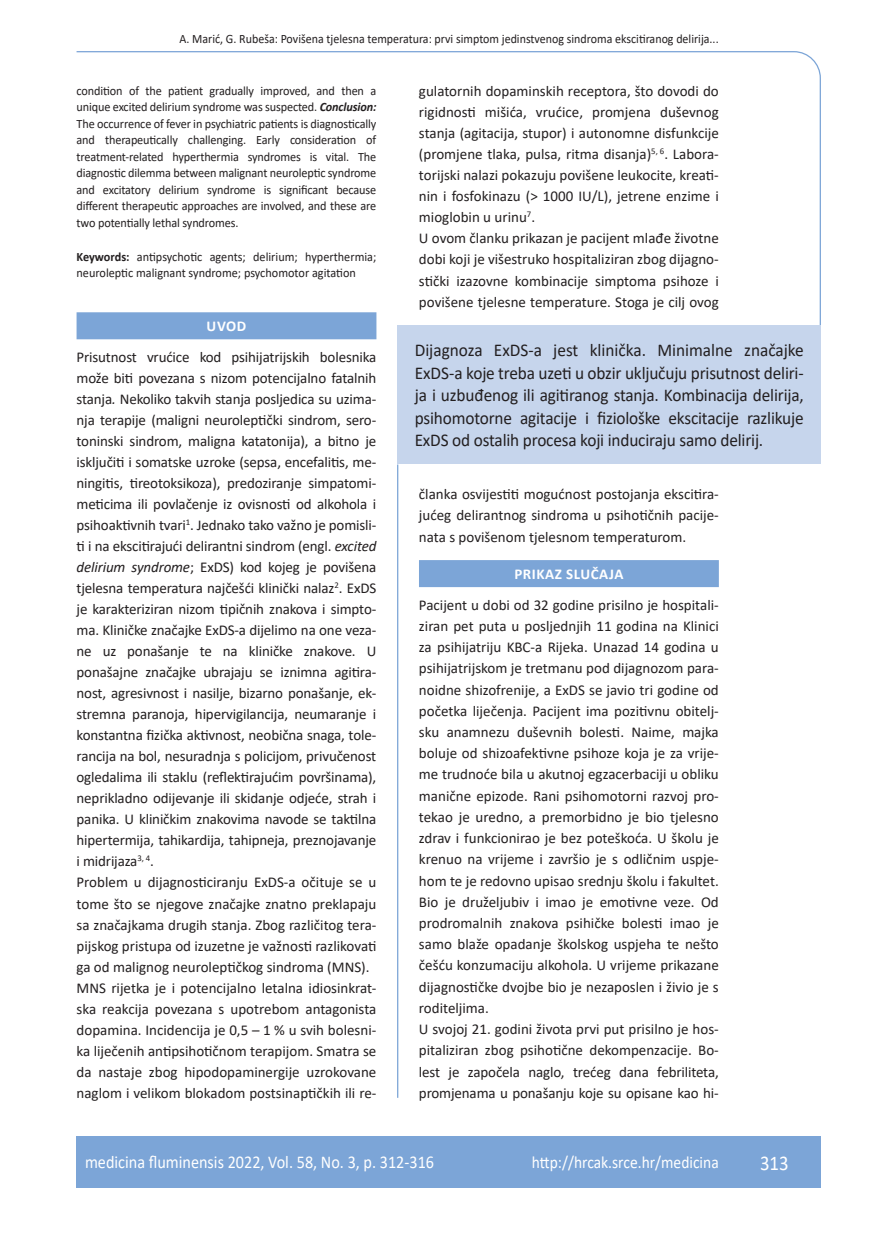
<style>
.page{position:relative;width:872px;height:1234px;background:#fff}
.page>*{position:absolute;margin:0;border:0;box-sizing:border-box;transform-origin:0 0}
.t1{font:21px "Calibri";color:#fff;scale:.9 1}
.t2{font:18px/22.5px "Calibri";letter-spacing:-.01em;color:#231f20;text-align:justify;scale:.96 1}
.t3{font:18px "Calibri";color:#fff;scale:.9 1}
.t4{font:17.25px "Calibri";color:#fff;scale:.9 1}
.t5{font:15px/21px "Calibri";color:#231f20}
.t6{font:700 15px "Calibri";letter-spacing:.04em;color:#fff}
.t7{font:12.75px/16.5px "Calibri";color:#231f20;text-align:justify;scale:.96 1}
.t8{font:12.75px "Calibri";color:#231f20;scale:.94 1}
.s1{font-weight:700;font-style:italic}
.s2{font-weight:700}
.s3{font-style:italic}
</style>
<div class="page">
<svg style="left:76px;top:51px;width:745px;height:276px"></svg>
<hr style="left:397px;top:464px;width:1px;height:633px;background:#7ca5d7">
<div style="left:77px;top:1135px;width:744px;height:51px;background:#7ca5d7"></div>
<div style="left:77px;top:312px;width:299px;height:27px;background:#7ca5d7"></div>
<div style="left:398px;top:325px;width:423px;height:138px;background:#c6d5ec"></div>
<div style="left:419px;top:560px;width:300px;height:27px;background:#7ca5d7"></div>
<p class="t8" style="left:179px;top:29px;width:575px">A. Marić, G. Rubeša: Povišena tjelesna temperatura: prvi simptom jedinstvenog sindroma ekscitiranog delirija...</p>
<p class="t7" style="left:77px;top:82px;width:314px">condition of the patient gradually improved, and then a unique excited delirium syndrome was suspected. <span class="s1">Conclusion:<br></span>The occurrence of fever in psychiatric patients is diagnostically and therapeutically challenging. Early consideration of treatment-related hyperthermia syndromes is vital. The diagnostic dilemma between malignant neuroleptic syndrome and excitatory delirium syndrome is significant because different therapeutic approaches are involved, and these are two potentially lethal syndromes.</p>
<p class="t7" style="left:77px;top:248px;width:314px"><span class="s2">Keywords:</span> antipsychotic agents; delirium; hyperthermia; neuroleptic malignant syndrome; psychomotor agitation</p>
<p class="t6" style="left:207px;top:315px;width:41px">UVOD</p>
<p class="t5" style="left:77px;top:345px;width:301px">Prisutnost vrućice kod psihijatrijskih bolesnika može biti povezana s nizom potencijalno fatalnih stanja<span class="s3">.</span> Nekoliko takvih stanja posljedica su uzima&shy;nja terapije (maligni neuroleptički sindrom, sero&shy;toninski sindrom, maligna katatonija), a bitno je isključiti i somatske uzroke (sepsa, encefalitis, me&shy;ningitis, tireotoksikoza), predoziranje simpatomi&shy;meticima ili povlačenje iz ovisnosti od alkohola i psihoaktivnih tvari<sup>1</sup>. Jednako tako važno je pomisli&shy;ti i na ekscitirajući delirantni sindrom (engl. <span class="s3">excited delirium syndrome</span>; ExDS) kod kojeg je povišena tjelesna temperatura najčešći klinički nalaz<sup>2</sup>. ExDS je karakteriziran nizom tipičnih znakova i simpto&shy;ma. Kliničke značajke ExDS-a dijelimo na one veza&shy;ne uz ponašanje te na kliničke znakove. U ponašajne značajke ubrajaju se iznimna agitira&shy;nost, agresivnost i nasilje, bizarno ponašanje, ek&shy;stremna paranoja, hipervigilancija, neumaranje i konstantna fizička aktivnost, neobična snaga, tole&shy;rancija na bol, nesuradnja s policijom, privučenost ogledalima ili staklu (reflektirajućim površinama), neprikladno odijevanje ili skidanje odjeće, strah i panika. U kliničkim znakovima navode se taktilna hipertermija, tahikardija, tahipneja, preznojavanje i midrijaza<sup>3,</sup> <sup>4</sup>.<br>Problem u dijagnosticiranju ExDS-a očituje se u tome što se njegove značajke znatno preklapaju sa značajkama drugih stanja. Zbog različitog tera&shy;pijskog pristupa od izuzetne je važnosti razlikovati ga od malignog neuroleptičkog sindroma (MNS).<br>MNS rijetka je i potencijalno letalna idiosinkrat&shy;ska reakcija povezana s upotrebom antagonista dopamina. Incidencija je 0,5 – 1 % u svih bolesni&shy;ka liječenih antipsihotičnom terapijom. Smatra se da nastaje zbog hipodopaminergije uzrokovane naglom i velikom blokadom postsinaptičkih ili re-</p>
<p class="t5" style="left:419px;top:80px;width:301px">gulatornih dopaminskih receptora, što dovodi do rigidnosti mišića, vrućice, promjena duševnog stanja (agitacija, stupor) i autonomne disfunkcije (promjene tlaka, pulsa, ritma disanja)<sup>5,</sup> <sup>6</sup>. Labora&shy;torijski nalazi pokazuju povišene leukocite, kreati&shy;nin i fosfokinazu (&gt; 1000 IU/L), jetrene enzime i mioglobin u urinu<sup>7</sup>.<br>U ovom članku prikazan je pacijent mlađe životne dobi koji je višestruko hospitaliziran zbog dijagno&shy;stički izazovne kombinacije simptoma psihoze i povišene tjelesne temperature. Stoga je cilj ovog</p>
<p class="t2" style="left:415px;top:338px;width:407px">Dijagnoza ExDS-a jest klinička. Minimalne značajke ExDS-a koje treba uzeti u obzir uključuju prisutnost deliri&shy;ja i uzbuđenog ili agitiranog stanja. Kombinacija delirija, psihomotorne agitacije i fiziološke ekscitacije razlikuje ExDS od ostalih procesa koji induciraju samo delirij.</p>
<p class="t5" style="left:419px;top:483px;width:301px;text-align:justify">članka osvijestiti mogućnost postojanja ekscitira&shy;jućeg delirantnog sindroma u psihotičnih pacije&shy;nata s povišenom tjelesnom temperaturom.</p>
<p class="t6" style="left:514px;top:563px;width:111px">PRIKAZ SLUČAJA</p>
<p class="t5" style="left:419px;top:593px;width:301px">Pacijent u dobi od 32 godine prisilno je hospitali&shy;ziran pet puta u posljednjih 11 godina na Klinici za psihijatriju KBC-a Rijeka. Unazad 14 godina u psihijatrijskom je tretmanu pod dijagnozom para&shy;noidne shizofrenije, a ExDS se javio tri godine od početka liječenja. Pacijent ima pozitivnu obitelj&shy;sku anamnezu duševnih bolesti. Naime, majka boluje od shizoafektivne psihoze koja je za vrije&shy;me trudnoće bila u akutnoj egzacerbaciji u obliku manične epizode. Rani psihomotorni razvoj pro&shy;tekao je uredno, a premorbidno je bio tjelesno zdrav i funkcionirao je bez poteškoća. U školu je krenuo na vrijeme i završio je s odličnim uspje&shy;hom te je redovno upisao srednju školu i fakultet.<br>Bio je druželjubiv i imao je emotivne veze. Od prodromalnih znakova psihičke bolesti imao je samo blaže opadanje školskog uspjeha te nešto češću konzumaciju alkohola. U vrijeme prikazane dijagnostičke dvojbe bio je nezaposlen i živio je s roditeljima.<br>U svojoj 21. godini života prvi put prisilno je hos&shy;pitaliziran zbog psihotične dekompenzacije. Bo&shy;lest je započela naglo, trećeg dana febriliteta, promjenama u ponašanju koje su opisane kao hi-</p>
<p class="t3" style="left:85px;top:1149px;width:389px">medicina fluminensis 2022, Vol. 58, No. 3, p. 312-316</p>
<p class="t4" style="left:532px;top:1150px;width:209px">http://hrcak.srce.hr/medicina</p>
<h1 class="t1" style="left:760px;top:1147px;width:33px">313</h1>
</div>
